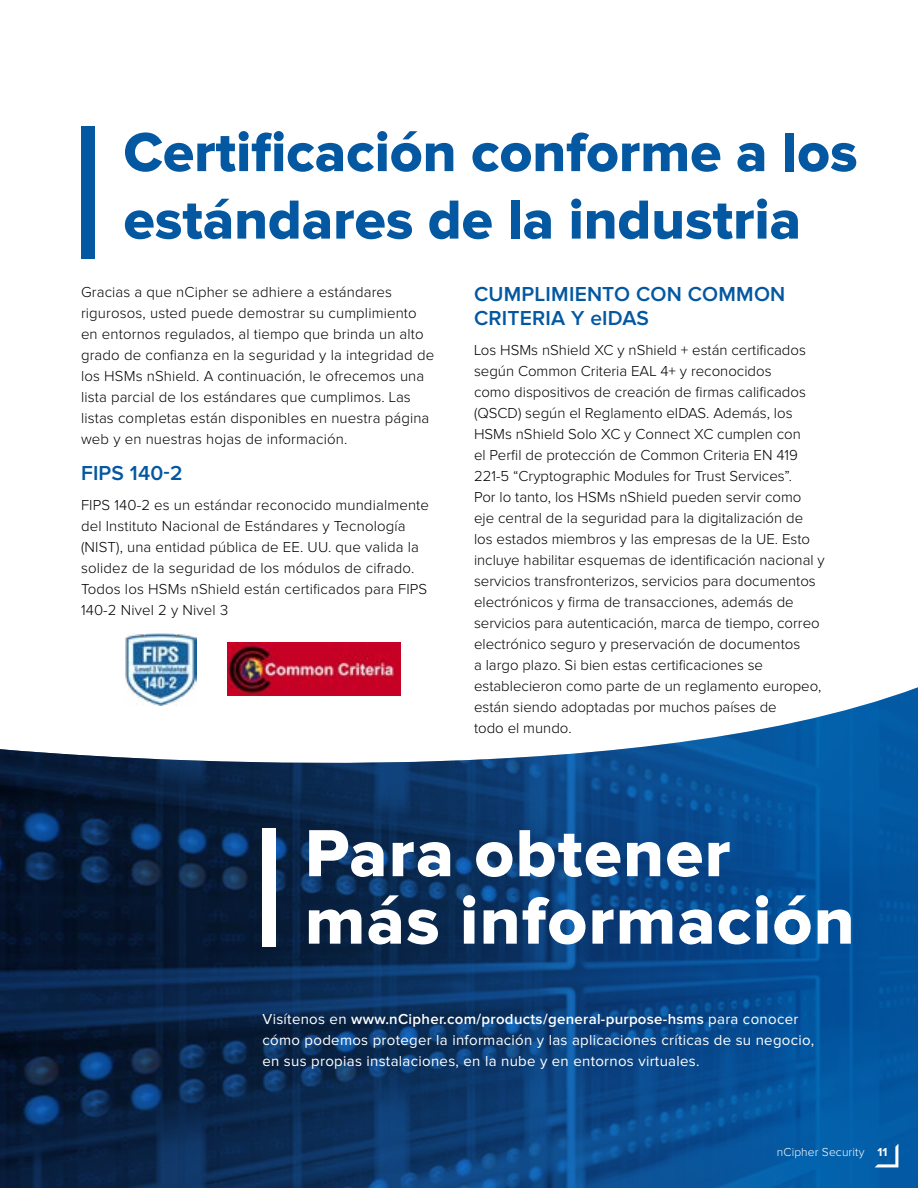
<style>
.page{position:relative;width:918px;height:1188px;background:#fff}
.page>*{position:absolute;margin:0;border:0;box-sizing:border-box;transform-origin:0 0}
.t1{font:69px/67.5px "Proxima Nova Extrabld";letter-spacing:.02em;color:#fff}
.t2{font:57px/67.5px "Proxima Nova Extrabld";color:#0358a1}
.t3{font:600 21px/24px "Proxima Nova";letter-spacing:.01em;color:#0358a1}
.t4{font:300 15px/21px "Proxima Nova";color:#000}
.t5{font:15px/21px "Proxima Nova";letter-spacing:.02em;color:#fff}
.t6{font:300 12px "Proxima Nova";letter-spacing:.01em;color:#fff}
.s1{font-weight:600}
.s2{font-weight:700}
</style>
<div class="page">
<img style="left:125px;top:633px;width:72px;height:54px">
<img style="left:227px;top:642px;width:173px;height:45px">
<img style="left:0;top:687px;width:918px;height:501px">
<div style="left:262px;top:828px;width:14px;height:119px;background:#fff"></div>
<div style="left:81px;top:126px;width:13px;height:132px;background:#0358a1"></div>
<svg style="left:875px;top:1144px;width:23px;height:23px"></svg>
<h2 class="t2" style="left:124px;top:120px;width:736px">Certificación conforme a los estándares de la industria</h2>
<p class="t4" style="left:81px;top:282px;width:355px">Gracias a que nCipher se adhiere a estándares rigurosos, usted puede demostrar su cumplimiento en entornos regulados, al tiempo que brinda un alto grado de confianza en la seguridad y la integridad de los HSMs nShield. A continuación, le ofrecemos una lista parcial de los estándares que cumplimos. Las listas completas están disponibles en nuestra página web y en nuestras hojas de información.</p>
<h3 class="t3" style="left:81px;top:461px;width:103px">FIPS 140-2</h3>
<p class="t4" style="left:81px;top:495px;width:350px">FIPS 140-2 es un estándar reconocido mundialmente del Instituto Nacional de Estándares y Tecnología (NIST), una entidad pública de EE. UU. que valida la solidez de la seguridad de los módulos de cifrado.<br>Todos los HSMs nShield están certificados para FIPS 140-2 Nivel 2 y Nivel 3</p>
<h3 class="t3" style="left:474px;top:283px;width:313px">CUMPLIMIENTO CON COMMON<br>CRITERIA Y eIDAS</h3>
<p class="t4" style="left:474px;top:340px;width:352px">Los HSMs nShield XC y nShield + están certificados según Common Criteria EAL 4+ y reconocidos<br>como dispositivos de creación de firmas calificados (QSCD) según el Reglamento eIDAS. Además, los HSMs nShield Solo XC y Connect XC cumplen con<br>el Perfil de protección de Common Criteria EN 419<br>221-5 “Cryptographic Modules for Trust Services”.<br>Por lo tanto, los HSMs nShield pueden servir como eje central de la seguridad para la digitalización de los estados miembros y las empresas de la UE. Esto incluye habilitar esquemas de identificación nacional y servicios transfronterizos, servicios para documentos electrónicos y firma de transacciones, además de servicios para autenticación, marca de tiempo, correo electrónico seguro y preservación de documentos<br>a largo plazo. Si bien estas certificaciones se establecieron como parte de un reglamento europeo, están siendo adoptadas por muchos países de<br>todo el mundo.</p>
<h1 class="t1" style="left:305px;top:821px;width:551px">Para obtener más información</h1>
<p class="t5" style="left:262px;top:1009px;width:553px">Visítenos en <span class="s1">www.nCipher.com/products/general-purpose-hsms</span> para conocer cómo podemos proteger la información y las aplicaciones críticas de su negocio, en sus propias instalaciones, en la nube y en entornos virtuales.</p>
<p class="t6" style="left:777px;top:1147px;width:112px">nCipher Security <span class="s2">11</span></p>
</div>
